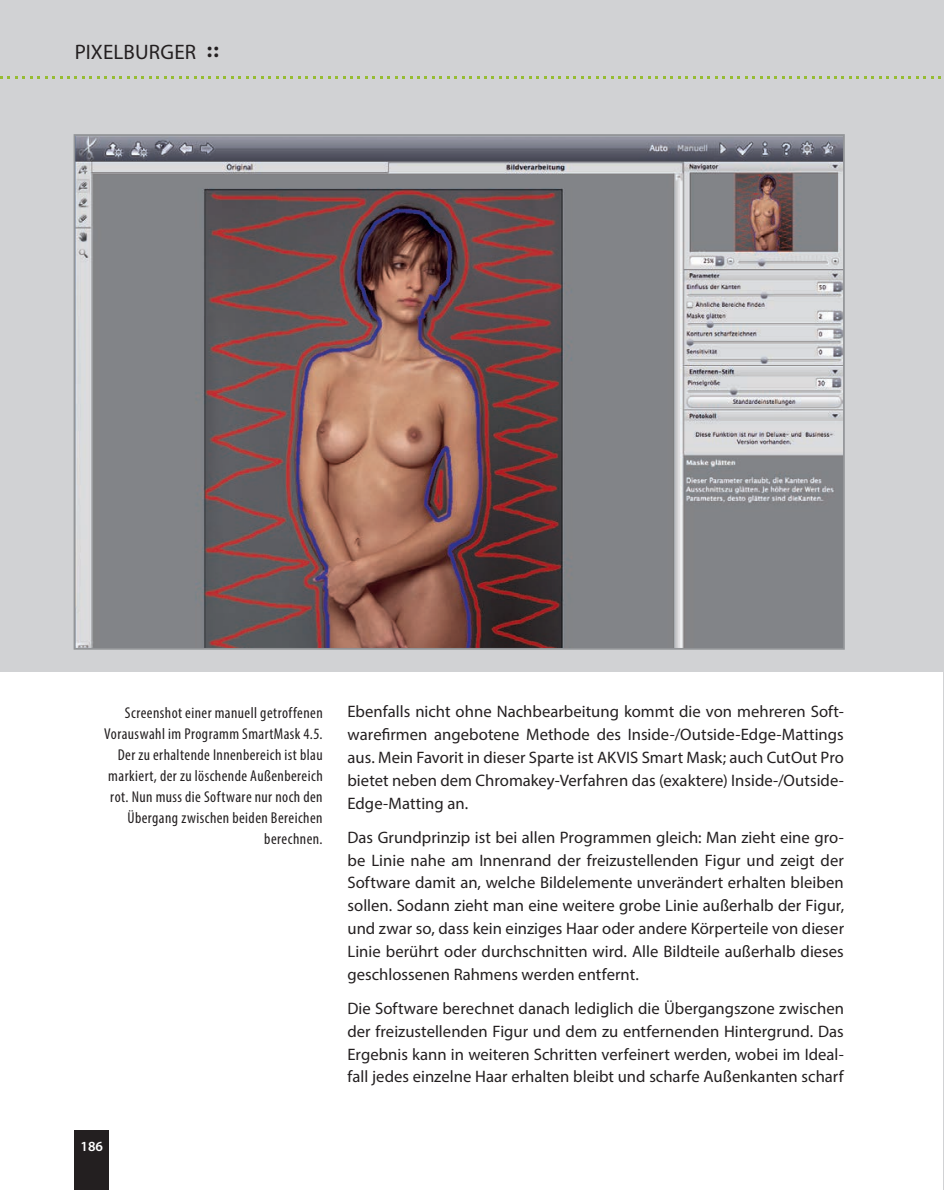
<style>
.page{position:relative;width:944px;height:1190px;background:#fff}
.page>*{position:absolute;margin:0;border:0;box-sizing:border-box;transform-origin:0 0}
.t1{font:21px "Myriad Pro";letter-spacing:.005em;color:#231f20}
.t2{font:16.62px/22.8px "Myriad Pro";color:#231f20;text-align:justify}
.t3{font:condensed 15.75px/21px "Myriad Pro";letter-spacing:.025em;color:#231f20;text-align:right}
.t4{font:600 14px "Myriad Pro";color:#fff}
.s1{font-weight:700}
</style>
<div class="page">
<div style="left:0;top:0;width:942px;height:672px;background:#d1d2d4"></div>
<img style="left:77px;top:137px;width:764px;height:510px">
<div style="left:74px;top:1130px;width:35px;height:60px;background:#231f20"></div>
<svg style="left:0;top:76px;width:940px;height:3px"></svg>
<p class="t1" style="left:75px;top:44px;width:146px">PIXELBURGER <span class="s1">::</span></p>
<p class="t3" style="left:104px;top:703px;width:220px">Screenshot einer manuell getroffenen Vorauswahl im Programm SmartMask 4.5.<br>Der zu erhaltende Innen bereich ist blau markiert, der zu löschende Außenbereich rot. Nun muss die Software nur noch den Übergang zwischen beiden Bereichen berechnen.</p>
<p class="t4" style="left:81px;top:1141px;width:24px">186</p>
<p class="t2" style="left:347px;top:701px;width:498px">Ebenfalls nicht ohne Nachbearbeitung kommt die von mehreren Soft&shy;warefirmen angebotene Methode des Inside-/Outside-Edge-Mattings aus. Mein Favorit in dieser Sparte ist AKVIS Smart Mask; auch CutOut Pro bietet neben dem Chromakey-Verfahren das (exaktere) Inside-/Outside-Edge-Matting an.</p>
<p class="t2" style="left:347px;top:827px;width:498px">Das Grundprinzip ist bei allen Programmen gleich: Man zieht eine gro&shy;be Linie nahe am Innenrand der freizustellenden Figur und zeigt der Software damit an, welche Bildelemente unverändert erhalten bleiben sollen. Sodann zieht man eine weitere grobe Linie außerhalb der Figur, und zwar so, dass kein einziges Haar oder andere Körperteile von dieser Linie berührt oder durchschnitten wird. Alle Bildteile außerhalb dieses geschlossenen Rahmens werden entfernt.</p>
<p class="t2" style="left:347px;top:998px;width:498px">Die Software berechnet danach lediglich die Übergangszone zwischen der freizustellenden Figur und dem zu entfernenden Hintergrund. Das Ergebnis kann in weiteren Schritten verfeinert werden, wobei im Ideal&shy;fall jedes einzelne Haar erhalten bleibt und scharfe Außenkanten scharf</p>
</div>
